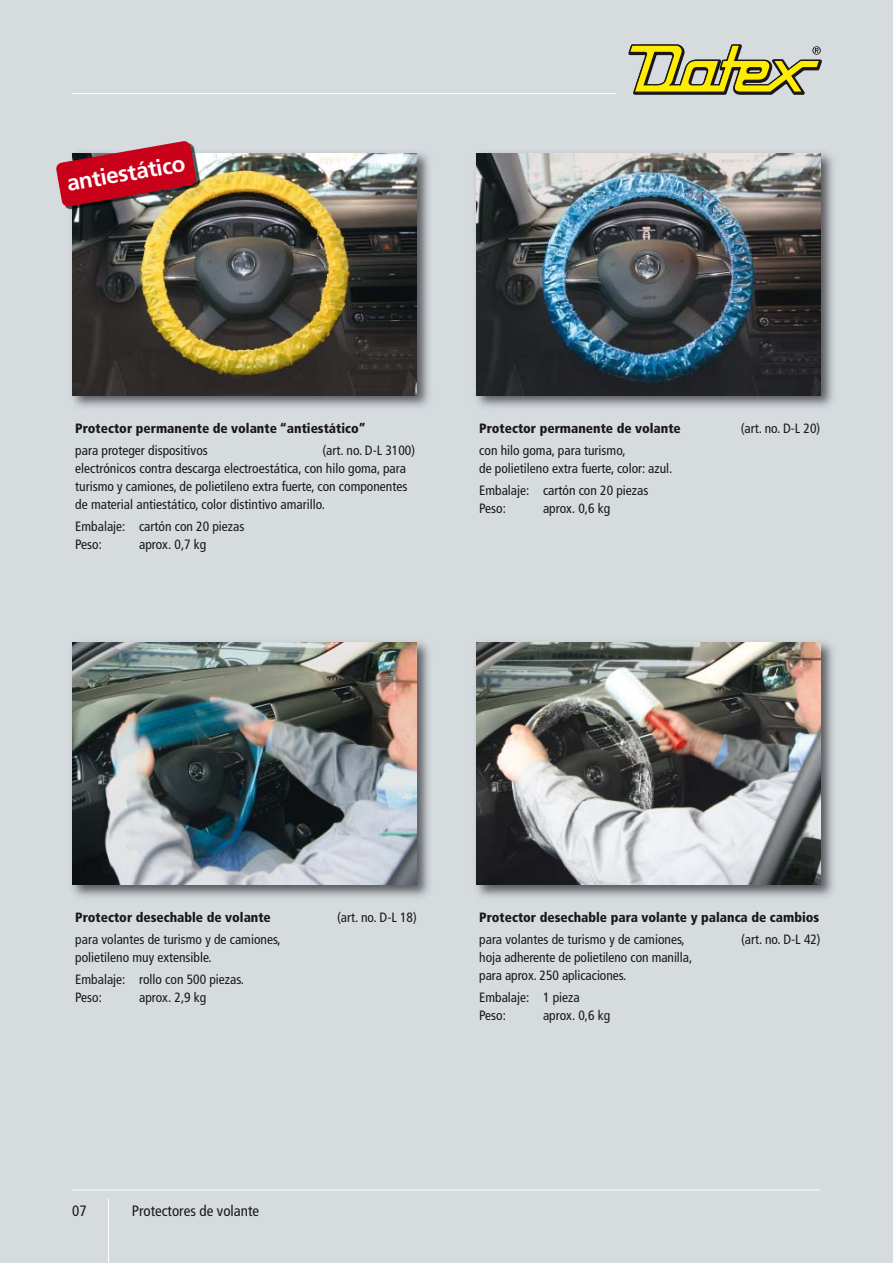
<style>
.page{position:relative;width:893px;height:1263px;background:#d6dbde}
.page>*{position:absolute;margin:0;border:0;box-sizing:border-box;transform-origin:0 0}
.t1{font:700 22.5px "Frutiger";color:#fff}
.t2{font:condensed 15px "Frutiger";color:#1a171c}
.t3{font:condensed 13.5px/18px "Frutiger";color:#1a171c}
.t4{font:900 condensed 13.5px "Frutiger";color:#1a171c}
</style>
<div class="page">
<img style="left:72px;top:153px;width:357px;height:255px">
<img style="left:72px;top:153px;width:345px;height:242px">
<hr style="left:72px;top:1190px;width:749px;height:1px;background:#fff">
<hr style="left:108px;top:1198px;width:1px;height:65px;background:#fff">
<img style="left:476px;top:642px;width:357px;height:256px">
<img style="left:476px;top:642px;width:345px;height:242px">
<img style="left:66px;top:207px;width:6px;height:3px">
<img style="left:72px;top:153px;width:135px;height:62px">
<svg style="left:56px;top:141px;width:140px;height:66px"></svg>
<img style="left:476px;top:153px;width:357px;height:255px">
<img style="left:476px;top:153px;width:345px;height:242px">
<img style="left:72px;top:642px;width:357px;height:256px">
<img style="left:72px;top:642px;width:345px;height:242px">
<hr style="left:72px;top:93px;width:545px;height:1px;background:#fff">
<svg style="left:628px;top:44px;width:194px;height:51px"></svg>
<h1 class="t1" style="left:65px;top:175px;width:121px;rotate:-10deg">antiestático</h1>
<p class="t4" style="left:75px;top:422px;width:292px">Protector permanente de volante “antiestático”</p>
<p class="t3" style="left:75px;top:442px;width:134px">para proteger dispositivos</p>
<p class="t3" style="left:75px;top:442px;width:341px;text-indent:247px">(art. no. D-L 3100) electrónicos contra descarga electroestática, con hilo goma, para turismo y camiones, de polietileno extra fuerte, con componentes de material antiestático, color distintivo amarillo.</p>
<p class="t3" style="left:75px;top:518px;width:171px">Embalaje: cartón con 20 piezas<br>Peso:</p>
<p class="t3" style="left:139px;top:536px;width:69px">aprox. 0,7 kg</p>
<p class="t4" style="left:479px;top:422px;width:203px">Protector permanente de volante</p>
<p class="t3" style="left:741px;top:420px;width:81px">(art. no. D-L 20)</p>
<p class="t3" style="left:479px;top:442px;width:195px">con hilo goma, para turismo,<br>de polietileno extra fuerte, color: azul.</p>
<p class="t3" style="left:479px;top:482px;width:171px">Embalaje: cartón con 20 piezas<br>Peso:</p>
<p class="t3" style="left:543px;top:500px;width:69px">aprox. 0,6 kg</p>
<p class="t4" style="left:75px;top:911px;width:197px">Protector desechable de volante</p>
<p class="t3" style="left:337px;top:909px;width:81px">(art. no. D-L 18)</p>
<p class="t3" style="left:75px;top:931px;width:207px">para volantes de turismo y de camiones, polietileno muy extensible.</p>
<p class="t3" style="left:75px;top:971px;width:170px">Embalaje: rollo con 500 piezas.<br>Peso:</p>
<p class="t3" style="left:139px;top:989px;width:69px">aprox. 2,9 kg</p>
<p class="t4" style="left:479px;top:911px;width:342px">Protector desechable para volante y palanca de cambios</p>
<p class="t3" style="left:479px;top:931px;width:207px">para volantes de turismo y de camiones,</p>
<p class="t3" style="left:741px;top:931px;width:81px">(art. no. D-L 42)</p>
<p class="t3" style="left:479px;top:949px;width:214px">hoja adherente de polietileno con manilla, para aprox. 250 aplicaciones.</p>
<p class="t3" style="left:479px;top:989px;width:102px">Embalaje: 1 pieza<br>Peso:</p>
<p class="t3" style="left:543px;top:1007px;width:69px">aprox. 0,6 kg</p>
<p class="t2" style="left:72px;top:1204px;width:16px">07</p>
<p class="t2" style="left:132px;top:1204px;width:129px">Protectores de volante</p>
</div>
